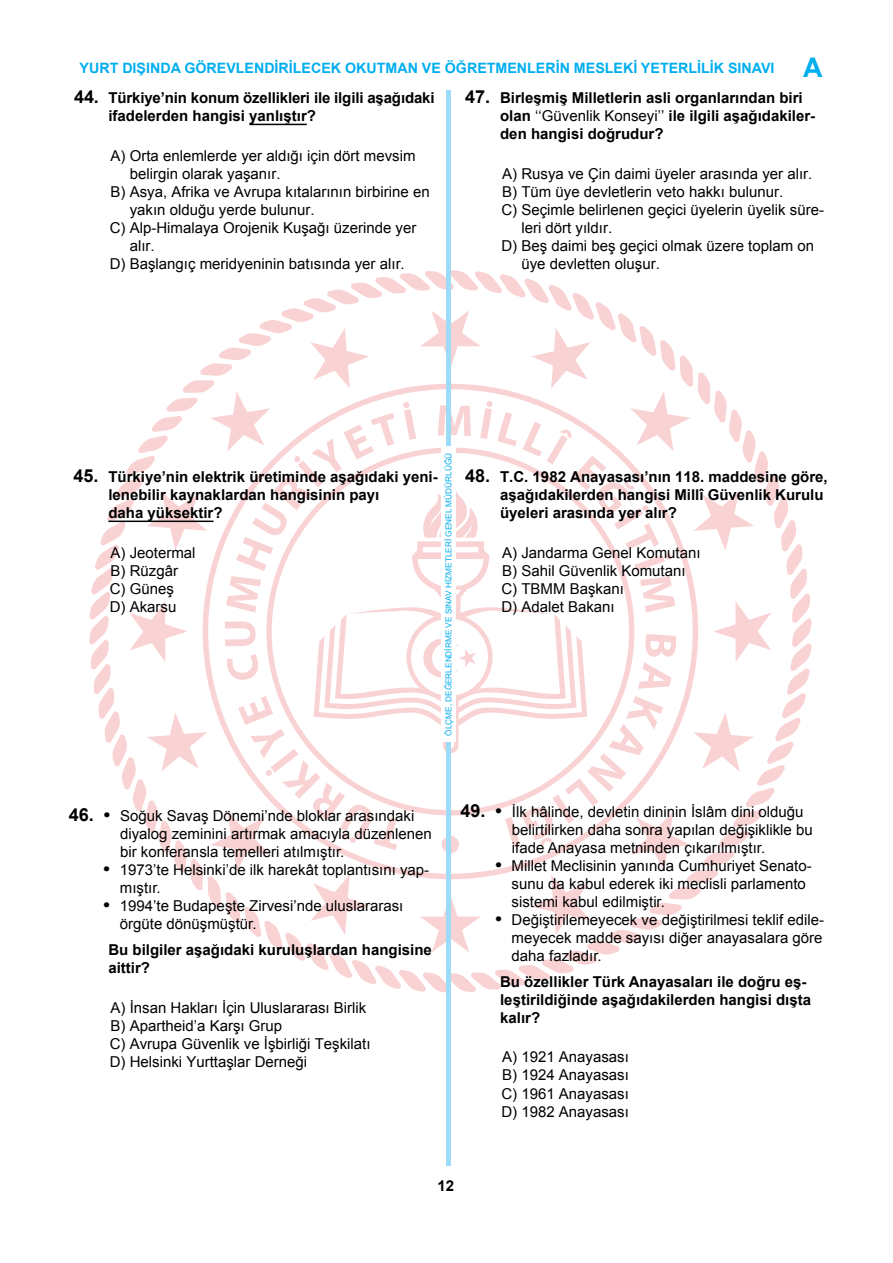
<style>
.page{position:relative;width:893px;height:1263px;background:#fff}
.page>*{position:absolute;margin:0;border:0;box-sizing:border-box;transform-origin:0 0}
.t1{font:15px/18px "Arial";color:#000}
.t2{font:700 15px/18px "Arial";color:#000}
.t3{font:700 14.25px "Arial";color:#00aeef}
.t4{font:8.25px "Arial";color:#00aeef}
.s1{font-size:27px}
.s2{font-size:18px}
.s3{font-weight:400}
.s4{font-weight:700;font-size:18px}
</style>
<div class="page">
<svg style="left:89px;top:270px;width:723px;height:723px"></svg>
<svg style="left:314px;top:541px;width:273px;height:212px"></svg>
<hr style="left:446px;top:91px;width:4px;height:1075px;background:#9ddcf9">
<div style="left:441px;top:447px;width:15px;height:295px;background:#fff"></div>
<hr style="left:249px;top:124px;width:58px;height:1px;background:#000">
<hr style="left:108px;top:521px;width:105px;height:1px;background:#000">
<p class="t3" style="left:80px;top:58px;width:744px">YURT DIŞINDA GÖREVLENDİRİLECEK OKUTMAN VE ÖĞRETMENLERİN MESLEKİ YETERLİLİK SINAVI <span class="s1">A</span></p>
<p class="t2" style="left:108px;top:90px;width:328px;text-indent:-34px"><span class="s2">44.</span> Türkiye’nin konum özellikleri ile ilgili aşağıdaki ifadelerden hangisi yanlıştır?</p>
<p class="t1" style="left:111px;top:147px;width:307px">A) Orta enlemlerde yer aldığı için dört mevsim</p>
<p class="t1" style="left:130px;top:165px;width:152px">belirgin olarak yaşanır.</p>
<p class="t1" style="left:111px;top:183px;width:321px">B) Asya, Afrika ve Avrupa kıtalarının birbirine en</p>
<p class="t1" style="left:130px;top:201px;width:187px">yakın olduğu yerde bulunur.</p>
<p class="t1" style="left:110px;top:219px;width:308px">C) Alp-Himalaya Orojenik Kuşağı üzerinde yer</p>
<p class="t1" style="left:130px;top:237px;width:27px">alır.</p>
<p class="t1" style="left:110px;top:255px;width:297px">D) Başlangıç meridyeninin batısında yer alır.</p>
<p class="t2" style="left:500px;top:90px;width:317px;text-indent:-35px"><span class="s2">47.</span> Birleşmiş Milletlerin asli organlarından biri olan <span class="s3">‘‘Güvenlik Konseyi’’</span> ile ilgili aşağıdakiler&shy;den hangisi doğrudur?</p>
<p class="t1" style="left:502px;top:165px;width:312px">A) Rusya ve Çin daimi üyeler arasında yer alır.</p>
<p class="t1" style="left:502px;top:183px;width:282px">B) Tüm üye devletlerin veto hakkı bulunur.</p>
<p class="t1" style="left:501px;top:201px;width:324px">C) Seçimle belirlenen geçici üyelerin üyelik süre-</p>
<p class="t1" style="left:521px;top:219px;width:92px">leri dört yıldır.</p>
<p class="t1" style="left:501px;top:237px;width:314px">D) Beş daimi beş geçici olmak üzere toplam on</p>
<p class="t1" style="left:521px;top:255px;width:140px">üye devletten oluşur.</p>
<p class="t4" style="left:443px;top:736px;width:284px;rotate:-90deg">ÖLÇME, DEĞERLENDİRME VE SINAV HİZMETLERİ GENEL MÜDÜRLÜĞÜ</p>
<p class="t2" style="left:108px;top:468px;width:331px;text-indent:-35px"><span class="s2">45.</span> Türkiye’nin elektrik üretiminde aşağıdaki yeni&shy;lenebilir kaynaklardan hangisinin payı<br>daha yüksektir?</p>
<p class="t1" style="left:110px;top:543px;width:87px">A) Jeotermal<br>B) Rüzgâr<br>C) Güneş<br>D) Akarsu</p>
<p class="t2" style="left:500px;top:468px;width:329px;text-indent:-35px"><span class="s2">48.</span> T.C. 1982 Anayasası’nın 118. maddesine göre, aşağıdakilerden hangisi Millî Güvenlik Kurulu üyeleri arasında yer alır?</p>
<p class="t1" style="left:501px;top:543px;width:201px">A) Jandarma Genel Komutanı<br>B) Sahil Güvenlik Komutanı<br>C) TBMM Başkanı<br>D) Adalet Bakanı</p>
<p class="t1" style="left:120px;top:807px;width:313px;text-indent:-51px"><span class="s4">46. •</span> Soğuk Savaş Dönemi’nde bloklar arasındaki diyalog zeminini artırmak amacıyla düzenlenen bir konferansla temelleri atılmıştır.</p>
<p class="t1" style="left:120px;top:861px;width:311px;text-indent:-16px"><span class="s4">•</span> 1973’te Helsinki’de ilk harekât toplantısını yap&shy;mıştır.</p>
<p class="t1" style="left:120px;top:897px;width:285px;text-indent:-16px"><span class="s4">•</span> 1994’te Budapeşte Zirvesi’nde uluslararası örgüte dönüşmüştür.</p>
<p class="t2" style="left:108px;top:942px;width:325px">Bu bilgiler aşağıdaki kuruluşlardan hangisine aittir?</p>
<p class="t1" style="left:110px;top:999px;width:262px">A) İnsan Hakları İçin Uluslararası Birlik B) Apartheid’a Karşı Grup<br>C) Avrupa Güvenlik ve İşbirliği Teşkilatı D) Helsinki Yurttaşlar Derneği</p>
<p class="t1" style="left:512px;top:802px;width:302px;text-indent:-51px"><span class="s4">49. •</span> İlk hâlinde, devletin dininin İslâm dini olduğu belirtilirken daha sonra yapılan değişiklikle bu ifade Anayasa metninden çıkarılmıştır.</p>
<p class="t1" style="left:512px;top:856px;width:302px;text-indent:-16px"><span class="s4">•</span> Millet Meclisinin yanında Cumhuriyet Senato&shy;sunu da kabul ederek iki meclisli parlamento sistemi kabul edilmiştir.</p>
<p class="t1" style="left:512px;top:910px;width:314px;text-align:justify;text-indent:-16px"><span class="s4">•</span> Değiştirilemeyecek ve değiştirilmesi teklif edile&shy;meyecek madde sayısı diğer anayasalara göre daha fazladır.</p>
<p class="t2" style="left:500px;top:973px;width:312px">Bu özellikler Türk Anayasaları ile doğru eş&shy;leştirildiğinde aşağıdakilerden hangisi dışta kalır?</p>
<p class="t1" style="left:501px;top:1048px;width:129px;text-align:justify">A) 1921 Anayasası B) 1924 Anayasası C) 1961 Anayasası D) 1982 Anayasası</p>
<p class="t2" style="left:437px;top:1177px;width:18px">12</p>
</div>
